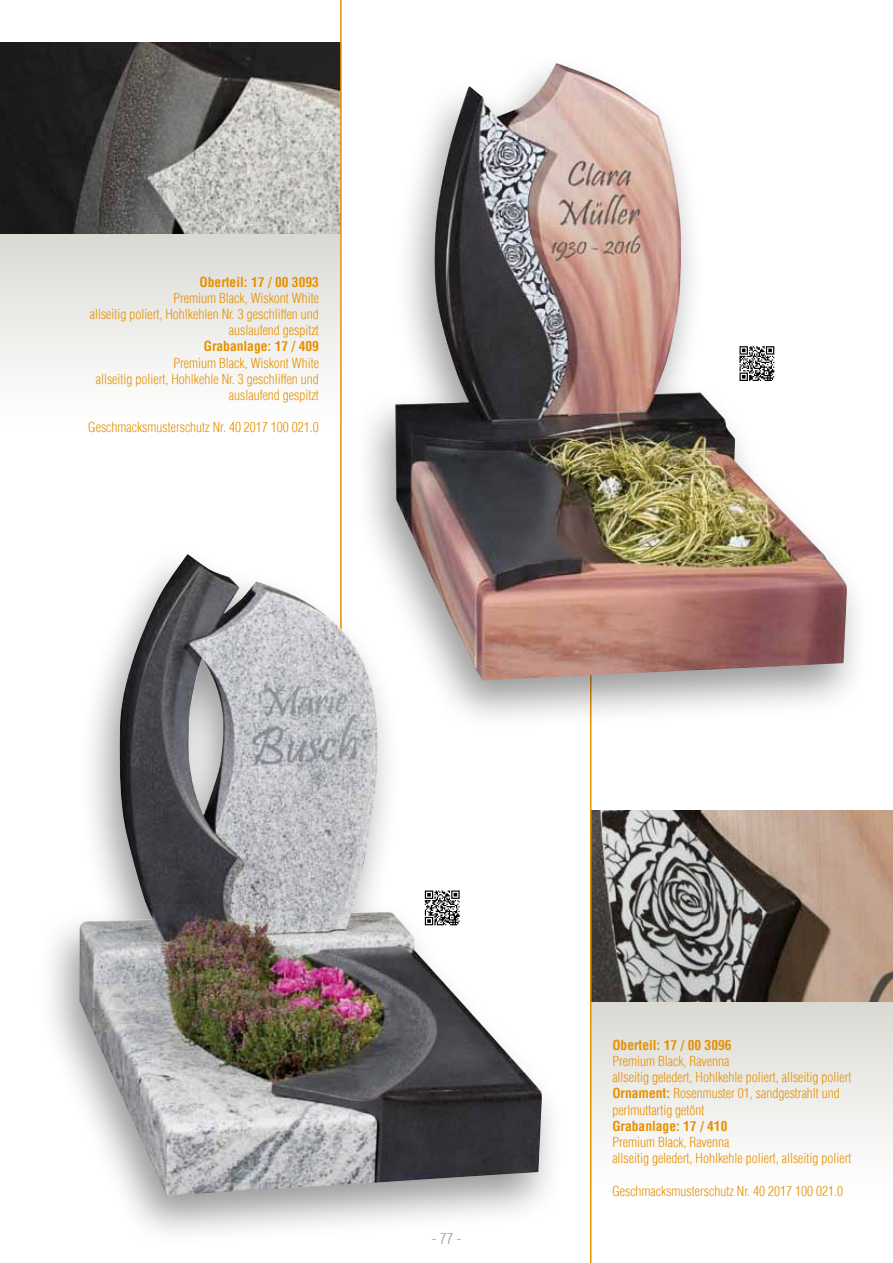
<style>
.page{position:relative;width:893px;height:1263px;background:#fff}
.page>*{position:absolute;margin:0;border:0;box-sizing:border-box;transform-origin:0 0}
.t1{font:300 condensed 15px "Helvetica LT";color:#a19688}
.t2{font:300 condensed 13.5px/16.2px "Helvetica LT";color:#e69000}
.t3{font:700 condensed 13.5px "Helvetica LT";color:#e69000}
.s1{font-weight:700}
</style>
<div class="page">
<div style="left:0;top:234px;width:340px;height:191px;background:linear-gradient(to bottom,#dbdad4,#fff)"></div>
<img style="left:0;top:43px;width:340px;height:191px">
<div style="left:591px;top:1001px;width:302px;height:192px;background:linear-gradient(to bottom,#dbdad4,#fff)"></div>
<img style="left:591px;top:810px;width:302px;height:191px">
<hr style="left:590px;top:587px;width:1px;height:676px;background:#e69000">
<div style="left:353px;top:52px;width:518px;height:680px;background:#000;opacity:.4"></div>
<img style="left:395px;top:63px;width:452px;height:617px">
<div style="left:738px;top:345px;width:37px;height:37px;background:#fff"></div>
<svg style="left:739px;top:346px;width:35px;height:35px"></svg>
<hr style="left:340px;top:0;width:2px;height:675px;background:#e69000">
<div style="left:37px;top:544px;width:529px;height:703px;background:#000;opacity:.4"></div>
<img style="left:79px;top:554px;width:463px;height:642px">
<svg style="left:424px;top:889px;width:37px;height:37px"></svg>
<svg style="left:425px;top:890px;width:35px;height:35px"></svg>
<p class="t3" style="left:200px;top:273px;width:121px">Oberteil: 17 / 00 3093</p>
<p class="t2" style="left:90px;top:290px;width:231px;text-align:right">Premium Black, Wiskont White<br>allseitig poliert, Hohlkehlen Nr. 3 geschliffen und auslaufend gespitzt</p>
<p class="t3" style="left:204px;top:338px;width:117px">Grabanlage: 17 / 409</p>
<p class="t2" style="left:96px;top:354px;width:225px;text-align:right">Premium Black, Wiskont White<br>allseitig poliert, Hohlkehle Nr. 3 geschliffen und auslaufend gespitzt</p>
<p class="t2" style="left:88px;top:419px;width:232px">Geschmacksmusterschutz Nr. 40 2017 100 021.0</p>
<p class="t1" style="left:431px;top:1230px;width:31px">- 77 -</p>
<p class="t3" style="left:612px;top:1036px;width:121px">Oberteil: 17 / 00 3096</p>
<p class="t2" style="left:612px;top:1053px;width:241px">Premium Black, Ravenna<br>allseitig geledert, Hohlkehle poliert, allseitig poliert <span class="s1">Ornament:</span> Rosenmuster 01, sandgestrahlt und perlmuttartig getönt</p>
<p class="t3" style="left:612px;top:1117px;width:117px">Grabanlage: 17 / 410</p>
<p class="t2" style="left:612px;top:1134px;width:241px">Premium Black, Ravenna<br>allseitig geledert, Hohlkehle poliert, allseitig poliert</p>
<p class="t2" style="left:612px;top:1182px;width:232px">Geschmacksmusterschutz Nr. 40 2017 100 021.0</p>
</div>
